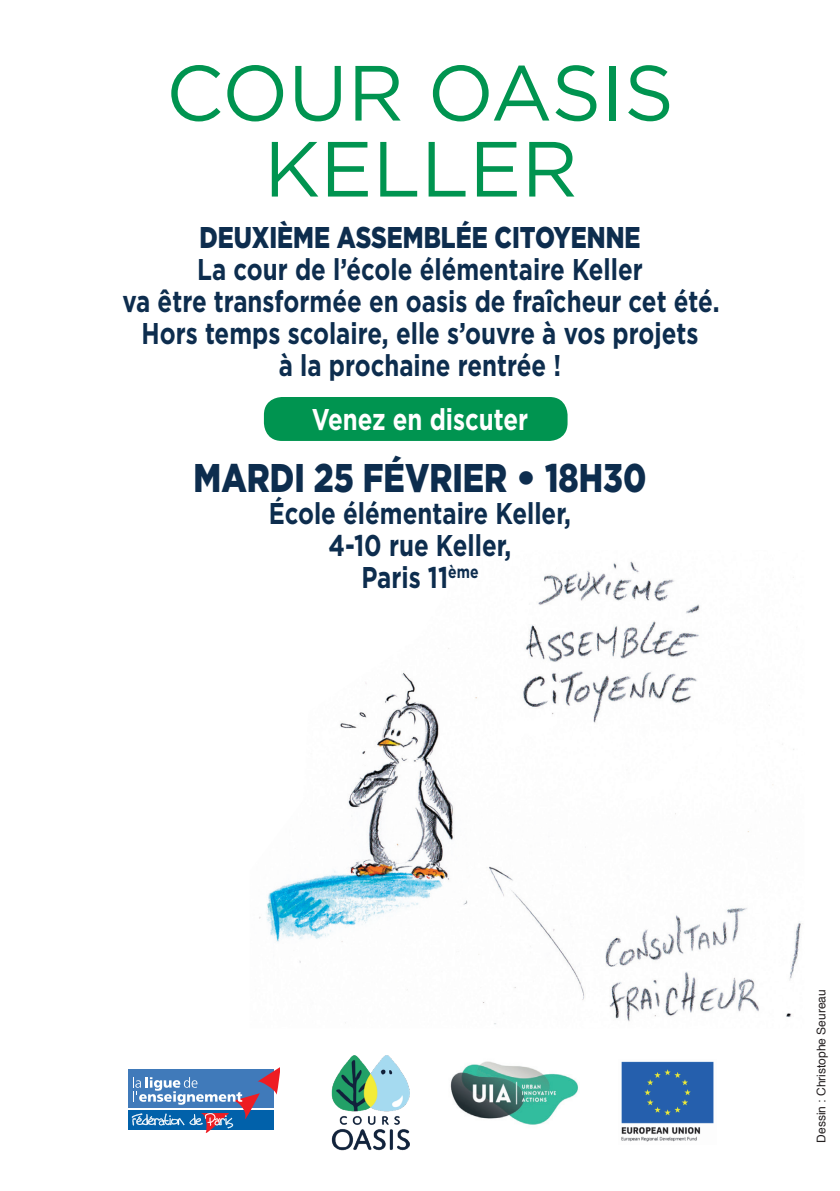
<style>
.page{position:relative;width:840px;height:1191px;background:#fff}
.page>*{position:absolute;margin:0;border:0;box-sizing:border-box;transform-origin:0 0}
.t1{font:78px/76px "Gotham";color:#009450;text-align:center}
.t2{font:900 40px "Gotham";color:#0d2d4e;scale:.8 1}
.t3{font:700 30px/32px "Gotham";color:#0d2d4e;text-align:center;scale:.8 1}
.t4{font:900 30px "Gotham";color:#0d2d4e;scale:.8 1}
.t5{font:700 30px "Gotham";color:#fff;scale:.8 1}
.t6{font:12px "Helvetica";color:#231f20}
</style>
<div class="page">
<img style="left:259px;top:561px;width:542px;height:464px">
<img style="left:331px;top:1055px;width:78px;height:96px">
<div style="left:128px;top:1069px;width:146px;height:39px;background:#407aba"></div>
<div style="left:128px;top:1110px;width:146px;height:19px;background:#0161aa"></div>
<svg style="left:132px;top:1068px;width:147px;height:65px"></svg>
<div style="left:264px;top:397px;width:303px;height:44px;background:#009450;border-radius:18px"></div>
<img style="left:621px;top:1061px;width:93px;height:81px">
<img style="left:450px;top:1061px;width:128px;height:64px">
<h1 class="t1" style="left:166px;top:53px;width:509px">COUR OASIS<br>KELLER</h1>
<p class="t4" style="left:199px;top:217px;width:552px">DEUXIÈME ASSEMBLÉE CITOYENNE</p>
<p class="t3" style="left:122px;top:253px;width:747px">La cour de l’école élémentaire Keller<br>va être transformée en oasis de fraîcheur cet été.<br>Hors temps scolaire, elle s’ouvre à vos projets<br>à la prochaine rentrée !</p>
<p class="t5" style="left:311px;top:399px;width:272px">Venez en discuter</p>
<h2 class="t2" style="left:193px;top:450px;width:567px">MARDI 25 FÉVRIER • 18H30</h2>
<p class="t3" style="left:269px;top:497px;width:379px">École élémentaire Keller,<br>4-10 rue Keller,<br>Paris 11<sup>ème</sup></p>
<p class="t6" style="left:811px;top:1142px;width:155px;rotate:-90deg">Dessin : Christophe Seureau</p>
</div>
